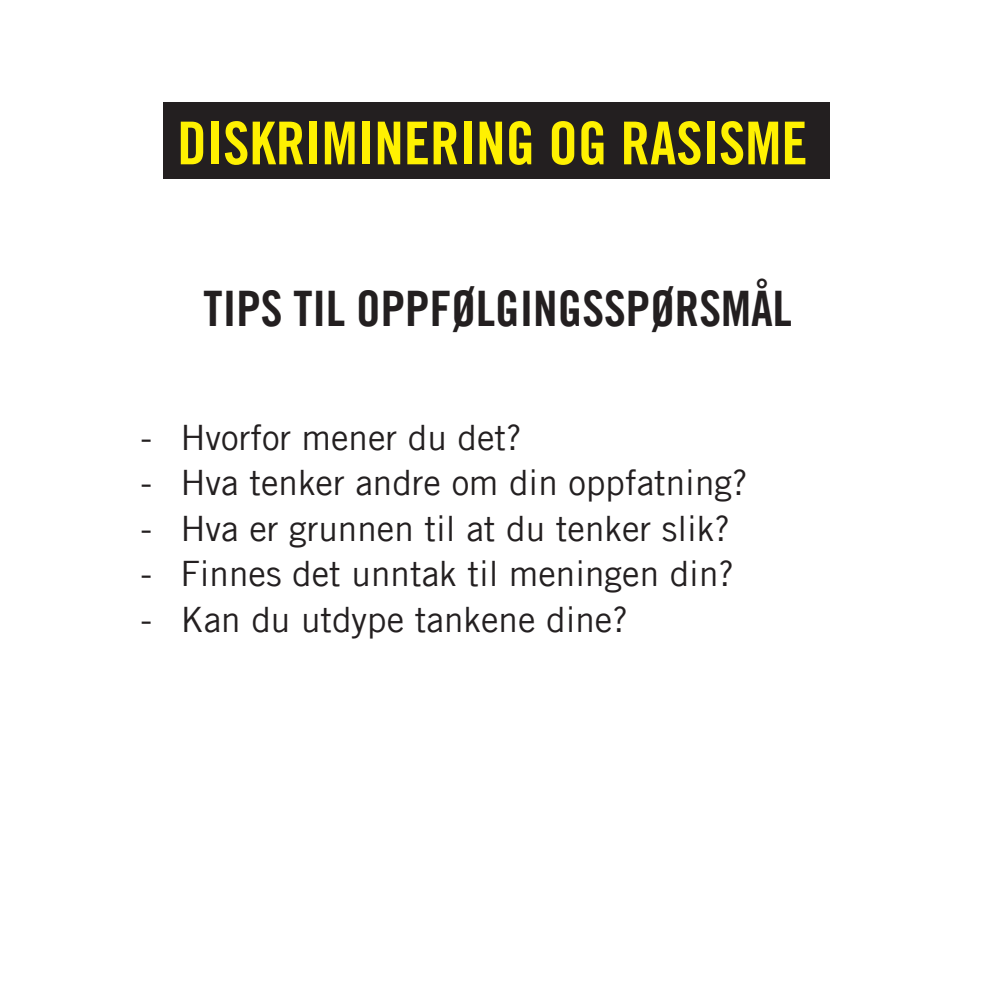
<style>
.page{position:relative;width:993px;height:993px;background:#fff}
.page>*{position:absolute;margin:0;border:0;box-sizing:border-box;transform-origin:0 0}
.t1{font:59.15px "Amnesty Trade Gothic Bd Cn 20";color:#fff101}
.t2{font:49px "Amnesty Trade Gothic Bd Cn 20";color:#231f20}
.t3{font:35px "Amnesty Trade Gothic";color:#231f20}
</style>
<div class="page">
<div style="left:163px;top:102px;width:666px;height:76px;background:#231f20"></div>
<p class="t1" style="left:177px;top:107px;width:631px">DISKRIMINERING OG RASISME</p>
<p class="t2" style="left:203px;top:278px;width:589px">TIPS TIL OPPFØLGINGSSPØRSMÅL</p>
<p class="t3" style="left:141px;top:416px;width:382px">- Hvorfor mener du det?</p>
<p class="t3" style="left:141px;top:461px;width:608px">- Hva tenker andre om din oppfatning?</p>
<p class="t3" style="left:141px;top:507px;width:590px">- Hva er grunnen til at du tenker slik?</p>
<p class="t3" style="left:141px;top:552px;width:594px">- Finnes det unntak til meningen din?</p>
<p class="t3" style="left:141px;top:598px;width:488px">- Kan du utdype tankene dine?</p>
</div>
